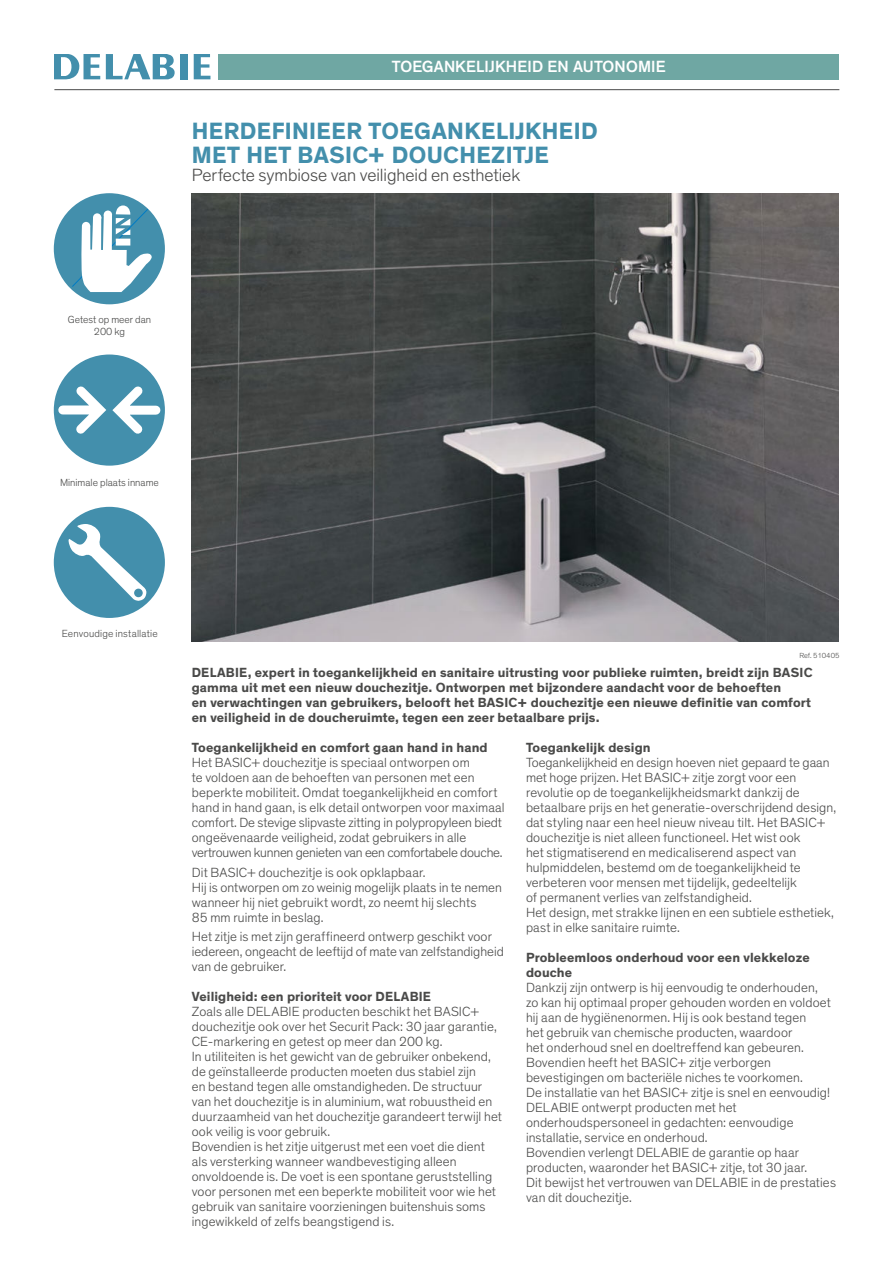
<style>
.page{position:relative;width:893px;height:1263px;background:#fff}
.page>*{position:absolute;margin:0;border:0;box-sizing:border-box;transform-origin:0 0}
.t1{font:700 24px/24px "Theinhardt";letter-spacing:.015em;color:#438fac}
.t2{font:300 18px "Theinhardt";color:#4a4a49}
.t3{font:500 16.5px "Theinhardt";letter-spacing:.015em;color:#fff}
.t4{font:300 13.5px/15px "Theinhardt";letter-spacing:.01em;color:#4a4a49}
.t5{font:700 13.5px/15px "Theinhardt";letter-spacing:.01em;color:#4a4a49}
.t6{font:300 10.5px/12px "Theinhardt";color:#4a4a49;text-align:center}
.t7{font:300 7.5px "Theinhardt";color:#4a4a49}
</style>
<div class="page">
<hr style="left:54px;top:89px;width:785px;height:1px;background:#4a4a49">
<svg style="left:54px;top:54px;width:46px;height:25px"></svg>
<svg style="left:106px;top:54px;width:69px;height:25px"></svg>
<div style="left:180px;top:54px;width:7px;height:25px;background:#438fac"></div>
<svg style="left:194px;top:54px;width:16px;height:25px"></svg>
<div style="left:219px;top:54px;width:620px;height:25px;background:#6fa7a3"></div>
<div style="left:54px;top:507px;width:111px;height:111px;background:#438fac;border-radius:50%"></div>
<svg style="left:68px;top:524px;width:79px;height:77px"></svg>
<div style="left:54px;top:193px;width:111px;height:111px;background:#438fac;border-radius:50%"></div>
<svg style="left:72px;top:205px;width:80px;height:87px"></svg>
<div style="left:82px;top:222px;width:8px;height:8px;background:#fff;border-radius:50%"></div>
<div style="left:93px;top:213px;width:8px;height:9px;background:#fff;border-radius:50%"></div>
<div style="left:104px;top:211px;width:8px;height:8px;background:#fff;border-radius:50%"></div>
<div style="left:54px;top:354px;width:111px;height:112px;background:#438fac;border-radius:50%"></div>
<svg style="left:54px;top:378px;width:111px;height:64px"></svg>
<img style="left:192px;top:193px;width:647px;height:448px">
<p class="t3" style="left:392px;top:57px;width:275px">TOEGANKELĲKHEID EN AUTONOMIE</p>
<h1 class="t1" style="left:192px;top:121px;width:407px">HERDEFINIEER TOEGANKELĲKHEID<br>MET HET BASIC+ DOUCHEZITJE</h1>
<h2 class="t2" style="left:192px;top:167px;width:330px">Perfecte symbiose van veiligheid en esthetiek</h2>
<p class="t6" style="left:68px;top:314px;width:85px">Getest op meer dan<br>200 kg</p>
<p class="t6" style="left:60px;top:477px;width:100px">Minimale plaats inname</p>
<p class="t6" style="left:62px;top:628px;width:98px">Eenvoudige installatie</p>
<p class="t7" style="left:799px;top:652px;width:42px">Ref. 510405</p>
<p class="t5" style="left:192px;top:667px;width:622px">DELABIE, expert in toegankelĳkheid en sanitaire uitrusting voor publieke ruimten, breidt zĳn BASIC gamma uit met een nieuw douchezitje. Ontworpen met bĳzondere aandacht voor de behoeften<br>en verwachtingen van gebruikers, belooft het BASIC+ douchezitje een nieuwe definitie van comfort en veiligheid in de doucheruimte, tegen een zeer betaalbare prĳs.</p>
<p class="t5" style="left:192px;top:741px;width:297px">Toegankelĳkheid en comfort gaan hand in hand</p>
<p class="t4" style="left:192px;top:756px;width:314px">Het BASIC+ douchezitje is speciaal ontworpen om<br>te voldoen aan de behoeften van personen met een beperkte mobiliteit. Omdat toegankelĳkheid en comfort hand in hand gaan, is elk detail ontworpen voor maximaal comfort. De stevige slipvaste zitting in polypropyleen biedt ongeëvenaarde veiligheid, zodat gebruikers in alle vertrouwen kunnen genieten van een comfortabele douche.</p>
<p class="t4" style="left:192px;top:865px;width:312px">Dit BASIC+ douchezitje is ook opklapbaar.<br>Hĳ is ontworpen om zo weinig mogelĳk plaats in te nemen wanneer hĳ niet gebruikt wordt, zo neemt hĳ slechts<br>85 mm ruimte in beslag.</p>
<p class="t4" style="left:192px;top:929px;width:314px">Het zitje is met zĳn geraffineerd ontwerp geschikt voor iedereen, ongeacht de leeftĳd of mate van zelfstandigheid van de gebruiker.</p>
<p class="t5" style="left:192px;top:990px;width:241px">Veiligheid: een prioriteit voor DELABIE</p>
<p class="t4" style="left:192px;top:1004px;width:312px">Zoals alle DELABIE producten beschikt het BASIC+ douchezitje ook over het Securit Pack: 30 jaar garantie, CE-markering en getest op meer dan 200 kg.<br>In utiliteiten is het gewicht van de gebruiker onbekend, de geïnstalleerde producten moeten dus stabiel zĳn<br>en bestand tegen alle omstandigheden. De structuur van het douchezitje is in aluminium, wat robuustheid en duurzaamheid van het douchezitje garandeert terwĳl het ook veilig is voor gebruik.<br>Bovendien is het zitje uitgerust met een voet die dient als versterking wanneer wandbevestiging alleen onvoldoende is. De voet is een spontane geruststelling voor personen met een beperkte mobiliteit voor wie het gebruik van sanitaire voorzieningen buitenshuis soms ingewikkeld of zelfs beangstigend is.</p>
<p class="t5" style="left:526px;top:741px;width:126px">Toegankelĳk design</p>
<p class="t4" style="left:526px;top:756px;width:312px">Toegankelĳkheid en design hoeven niet gepaard te gaan met hoge prĳzen. Het BASIC+ zitje zorgt voor een revolutie op de toegankelĳkheidsmarkt dankzĳ de betaalbare prĳs en het generatie-overschrĳdend design, dat styling naar een heel nieuw niveau tilt. Het BASIC+ douchezitje is niet alleen functioneel. Het wist ook<br>het stigmatiserend en medicaliserend aspect van hulpmiddelen, bestemd om de toegankelĳkheid te verbeteren voor mensen met tĳdelĳk, gedeeltelĳk<br>of permanent verlies van zelfstandigheid.<br>Het design, met strakke lĳnen en een subtiele esthetiek, past in elke sanitaire ruimte.</p>
<p class="t5" style="left:526px;top:951px;width:285px">Probleemloos onderhoud voor een vlekkeloze douche</p>
<p class="t4" style="left:526px;top:981px;width:311px">Dankzĳ zĳn ontwerp is hĳ eenvoudig te onderhouden,<br>zo kan hĳ optimaal proper gehouden worden en voldoet hĳ aan de hygiënenormen. Hĳ is ook bestand tegen<br>het gebruik van chemische producten, waardoor<br>het onderhoud snel en doeltreffend kan gebeuren.<br>Bovendien heeft het BASIC+ zitje verborgen bevestigingen om bacteriële niches te voorkomen.<br>De installatie van het BASIC+ zitje is snel en eenvoudig!<br>DELABIE ontwerpt producten met het onderhoudspersoneel in gedachten: eenvoudige installatie, service en onderhoud.<br>Bovendien verlengt DELABIE de garantie op haar producten, waaronder het BASIC+ zitje, tot 30 jaar.<br>Dit bewĳst het vertrouwen van DELABIE in de prestaties van dit douchezitje.</p>
</div>
